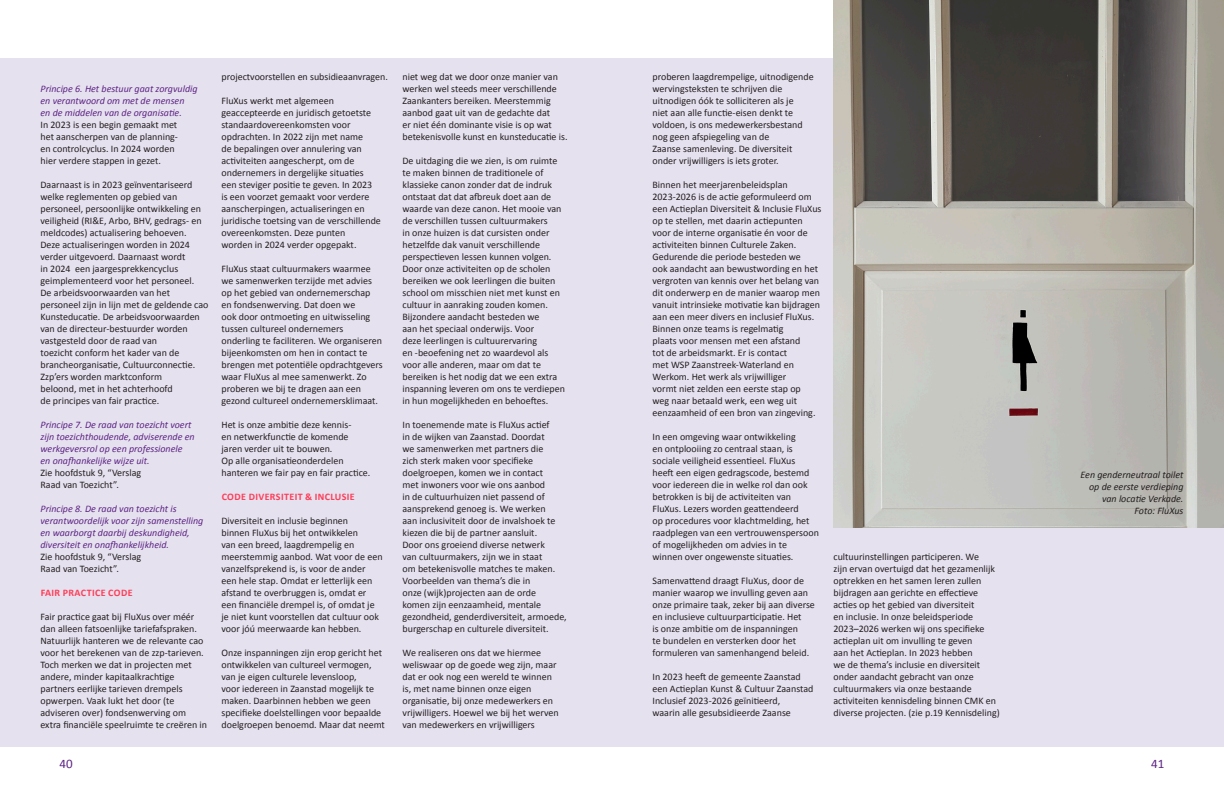
<style>
.page{position:relative;width:1224px;height:792px;background:#fff}
.page>*{position:absolute;margin:0;border:0;box-sizing:border-box;transform-origin:0 0}
.t1{font:13px "Calibri";color:#5c2483}
.Body_-_regular{font:10px/12px "Calibri";color:#231f20}
.Body_-_regular-2{font:italic 10px/12px "Calibri";color:#5c2483}
.Body_-_regular-3{font:italic 10px/12px "Calibri";color:#231f20;text-align:right}
.Body_-_kop_3{font:700 10px "Calibri";letter-spacing:.04em;color:#ff3d57}
</style>
<div class="page">
<div style="left:0;top:58px;width:1224px;height:689px;background:#e6e1ef"></div>
<img style="left:834px;top:0;width:390px;height:527px">
<p class="Body_-_regular-2" style="left:40px;top:82px;width:159px">Principe 6. Het bestuur gaat zorgvuldig en verantwoord om met de mensen<br>en de middelen van de organisatie.</p>
<p class="Body_-_regular" style="left:40px;top:118px;width:139px">In 2023 is een begin gemaakt met het aanscherpen van de planning&shy;en controlcyclus. In 2024 worden hier verdere stappen in gezet.</p>
<p class="Body_-_regular" style="left:40px;top:178px;width:170px">Daarnaast is in 2023 geïnventariseerd welke reglementen op gebied van personeel, persoonlijke ontwikkeling en veiligheid (RI&amp;E, Arbo, BHV, gedrags- en meldcodes) actualisering behoeven.<br>Deze actualiseringen worden in 2024 verder uitgevoerd. Daarnaast wordt<br>in 2024 een jaargesprekkencyclus geimplementeerd voor het personeel.<br>De arbeidsvoorwaarden van het personeel zijn in lijn met de geldende cao Kunsteducatie. De arbeidsvoorwaarden van de directeur-bestuurder worden vastgesteld door de raad van<br>toezicht conform het kader van de brancheorganisatie, Cultuurconnectie.<br>Zzp’ers worden marktconform<br>beloond, met in het achterhoofd<br>de principes van fair practice.</p>
<p class="Body_-_regular-2" style="left:40px;top:418px;width:156px">Principe 7. De raad van toezicht voert zijn toezichthoudende, adviserende en werkgeversrol op een professionele en onafhankelijke wijze uit.</p>
<p class="Body_-_regular" style="left:40px;top:466px;width:102px">Zie hoofdstuk 9, “Verslag<br>Raad van Toezicht”.</p>
<p class="Body_-_regular-2" style="left:40px;top:502px;width:164px">Principe 8. De raad van toezicht is verantwoordelijk voor zijn samenstelling en waarborgt daarbij deskundigheid, diversiteit en onafhankelijkheid.</p>
<p class="Body_-_regular" style="left:40px;top:550px;width:102px">Zie hoofdstuk 9, “Verslag<br>Raad van Toezicht”.</p>
<p class="Body_-_kop_3" style="left:41px;top:585px;width:93px">FAIR PRACTICE CODE</p>
<p class="Body_-_regular" style="left:40px;top:610px;width:168px">Fair practice gaat bij FluXus over méér dan alleen fatsoenlijke tariefafspraken.<br>Natuurlijk hanteren we de relevante cao voor het berekenen van de zzp-tarieven.<br>Toch merken we dat in projecten met andere, minder kapitaalkrachtige partners eerlijke tarieven drempels opwerpen. Vaak lukt het door (te adviseren over) fondsenwerving om extra financiële speelruimte te creëren in</p>
<p class="Body_-_regular" style="left:222px;top:70px;width:168px">projectvoorstellen en subsidieaanvragen.</p>
<p class="Body_-_regular" style="left:222px;top:94px;width:161px">FluXus werkt met algemeen geaccepteerde en juridisch getoetste standaardovereenkomsten voor opdrachten. In 2022 zijn met name<br>de bepalingen over annulering van activiteiten aangescherpt, om de ondernemers in dergelijke situaties een steviger positie te geven. In 2023 is een voorzet gemaakt voor verdere aanscherpingen, actualiseringen en juridische toetsing van de verschillende overeenkomsten. Deze punten<br>worden in 2024 verder opgepakt.</p>
<p class="Body_-_regular" style="left:222px;top:262px;width:163px">FluXus staat cultuurmakers waarmee we samenwerken terzijde met advies op het gebied van ondernemerschap en fondsenwerving. Dat doen we<br>ook door ontmoeting en uitwisseling tussen cultureel ondernemers onderling te faciliteren. We organiseren bijeenkomsten om hen in contact te brengen met potentiële opdrachtgevers waar FluXus al mee samenwerkt. Zo proberen we bij te dragen aan een gezond cultureel ondernemersklimaat.</p>
<p class="Body_-_regular" style="left:222px;top:418px;width:131px">Het is onze ambitie deze kennis&shy;en netwerkfunctie de komende jaren verder uit te bouwen.</p>
<p class="Body_-_regular" style="left:222px;top:454px;width:150px">Op alle organisatieonderdelen hanteren we fair pay en fair practice.</p>
<p class="Body_-_kop_3" style="left:222px;top:489px;width:135px">CODE DIVERSITEIT &amp; INCLUSIE</p>
<p class="Body_-_regular" style="left:222px;top:514px;width:163px">Diversiteit en inclusie beginnen<br>binnen FluXus bij het ontwikkelen<br>van een breed, laagdrempelig en meerstemmig aanbod. Wat voor de een vanzelfsprekend is, is voor de ander een hele stap. Omdat er letterlijk een afstand te overbruggen is, omdat er een financiële drempel is, of omdat je je niet kunt voorstellen dat cultuur ook voor jóú meerwaarde kan hebben.</p>
<p class="Body_-_regular" style="left:222px;top:646px;width:165px">Onze inspanningen zijn erop gericht het ontwikkelen van cultureel vermogen, van je eigen culturele levensloop,<br>voor iedereen in Zaanstad mogelijk te maken. Daarbinnen hebben we geen specifieke doelstellingen voor bepaalde doelgroepen benoemd. Maar dat neemt</p>
<p class="Body_-_regular" style="left:402px;top:70px;width:167px">niet weg dat we door onze manier van werken wel steeds meer verschillende Zaankanters bereiken. Meerstemmig aanbod gaat uit van de gedachte dat<br>er niet één dominante visie is op wat betekenisvolle kunst en kunsteducatie is.</p>
<p class="Body_-_regular" style="left:402px;top:154px;width:160px">De uitdaging die we zien, is om ruimte te maken binnen de traditionele of klassieke canon zonder dat de indruk ontstaat dat dat afbreuk doet aan de waarde van deze canon. Het mooie van de verschillen tussen cultuurmakers<br>in onze huizen is dat cursisten onder hetzelfde dak vanuit verschillende perspectieven lessen kunnen volgen.</p>
<p class="Body_-_regular" style="left:402px;top:262px;width:164px">Door onze activiteiten op de scholen bereiken we ook leerlingen die buiten school om misschien niet met kunst en cultuur in aanraking zouden komen.<br>Bijzondere aandacht besteden we<br>aan het speciaal onderwijs. Voor<br>deze leerlingen is cultuurervaring<br>en -beoefening net zo waardevol als voor alle anderen, maar om dat te bereiken is het nodig dat we een extra inspanning leveren om ons te verdiepen in hun mogelijkheden en behoeftes.</p>
<p class="Body_-_regular" style="left:402px;top:418px;width:154px">In toenemende mate is FluXus actief in de wijken van Zaanstad. Doordat we samenwerken met partners die zich sterk maken voor specifieke doelgroepen, komen we in contact met inwoners voor wie ons aanbod<br>in de cultuurhuizen niet passend of aansprekend genoeg is. We werken aan inclusiviteit door de invalshoek te kiezen die bij de partner aansluit.</p>
<p class="Body_-_regular" style="left:402px;top:538px;width:166px">Door ons groeiend diverse netwerk<br>van cultuurmakers, zijn we in staat<br>om betekenisvolle matches te maken.<br>Voorbeelden van thema’s die in<br>onze (wijk)projecten aan de orde<br>komen zijn eenzaamheid, mentale gezondheid, genderdiversiteit, armoede, burgerschap en culturele diversiteit.</p>
<p class="Body_-_regular" style="left:402px;top:646px;width:158px">We realiseren ons dat we hiermee weliswaar op de goede weg zijn, maar dat er ook nog een wereld te winnen is, met name binnen onze eigen organisatie, bij onze medewerkers en vrijwilligers. Hoewel we bij het werven van medewerkers en vrijwilligers</p>
<p class="Body_-_regular" style="left:652px;top:70px;width:163px">proberen laagdrempelige, uitnodigende wervingsteksten te schrijven die uitnodigen óók te solliciteren als je<br>niet aan alle functie-eisen denkt te voldoen, is ons medewerkersbestand nog geen afspiegeling van de<br>Zaanse samenleving. De diversiteit onder vrijwilligers is iets groter.</p>
<p class="Body_-_regular" style="left:652px;top:178px;width:170px">Binnen het meerjarenbeleidsplan 2023-2026 is de actie geformuleerd om een Actieplan Diversiteit &amp; Inclusie FluXus op te stellen, met daarin actiepunten voor de interne organisatie én voor de activiteiten binnen Culturele Zaken.<br>Gedurende die periode besteden we<br>ook aandacht aan bewustwording en het vergroten van kennis over het belang van dit onderwerp en de manier waarop men vanuit intrinsieke motivatie kan bijdragen aan een meer divers en inclusief FluXus.</p>
<p class="Body_-_regular" style="left:652px;top:322px;width:165px">Binnen onze teams is regelmatig<br>plaats voor mensen met een afstand<br>tot de arbeidsmarkt. Er is contact<br>met WSP Zaanstreek-Waterland en Werkom. Het werk als vrijwilliger<br>vormt niet zelden een eerste stap op weg naar betaald werk, een weg uit eenzaamheid of een bron van zingeving.</p>
<p class="Body_-_regular" style="left:652px;top:430px;width:168px">In een omgeving waar ontwikkeling<br>en ontplooiing zo centraal staan, is sociale veiligheid essentieel. FluXus heeft een eigen gedragscode, bestemd voor iedereen die in welke rol dan ook betrokken is bij de activiteiten van FluXus. Lezers worden geattendeerd<br>op procedures voor klachtmelding, het raadplegen van een vertrouwenspersoon of mogelijkheden om advies in te winnen over ongewenste situaties.</p>
<p class="Body_-_regular" style="left:652px;top:574px;width:164px">Samenvattend draagt FluXus, door de manier waarop we invulling geven aan onze primaire taak, zeker bij aan diverse en inclusieve cultuurparticipatie. Het<br>is onze ambitie om de inspanningen<br>te bundelen en versterken door het formuleren van samenhangend beleid.</p>
<p class="Body_-_regular" style="left:652px;top:670px;width:162px">In 2023 heeft de gemeente Zaanstad een Actieplan Kunst &amp; Cultuur Zaanstad Inclusief 2023-2026 geïnitieerd,<br>waarin alle gesubsidieerde Zaanse</p>
<p class="Body_-_regular" style="left:834px;top:550px;width:168px">cultuurinstellingen participeren. We<br>zijn ervan overtuigd dat het gezamenlijk optrekken en het samen leren zullen bijdragen aan gerichte en effectieve acties op het gebied van diversiteit<br>en inclusie. In onze beleidsperiode 2023–2026 werken wij ons specifieke actieplan uit om invulling te geven<br>aan het Actieplan. In 2023 hebben<br>we de thema’s inclusie en diversiteit onder aandacht gebracht van onze cultuurmakers via onze bestaande activiteiten kennisdeling binnen CMK en diverse projecten. (zie p.19 Kennisdeling)</p>
<p class="Body_-_regular-3" style="left:1081px;top:469px;width:104px">Een genderneutraal toilet op de eerste verdieping van locatie Verkade.</p>
<p class="Body_-_regular-3" style="left:1135px;top:505px;width:50px">Foto: FluXus</p>
<h1 class="t1" style="left:60px;top:754px;width:15px">40</h1>
<h1 class="t1" style="left:1151px;top:754px;width:15px">41</h1>
</div>
